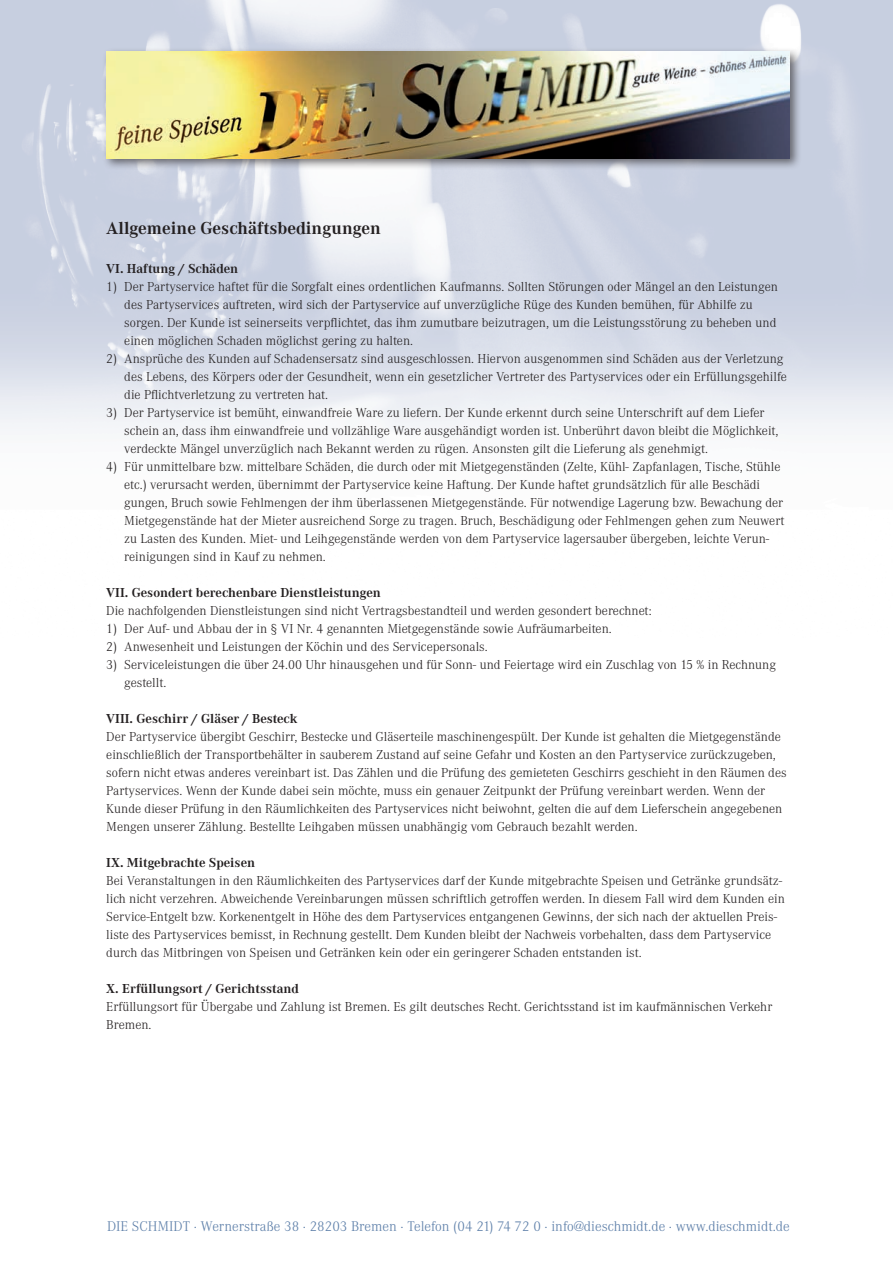
<style>
.page{position:relative;width:893px;height:1263px;background:#fff}
.page>*{position:absolute;margin:0;border:0;box-sizing:border-box;transform-origin:0 0}
.t1{font:700 18px "Corporate A";color:#231f20}
.t2{font:300 14.7px "Corporate A";color:#5d7fa9}
.t3{font:300 13.5px/18px "Corporate A";color:#231f20}
.t4{font:700 13.5px "Corporate A";color:#231f20}
</style>
<div class="page">
<img style="left:0;top:0;width:893px;height:431px">
<div style="left:102px;top:47px;width:700px;height:124px;background:#231f20;opacity:.6"></div>
<img style="left:106px;top:51px;width:684px;height:107px">
<h1 class="t1" style="left:106px;top:218px;width:276px">Allgemeine Geschäftsbedingungen</h1>
<p class="t4" style="left:106px;top:261px;width:133px">VI. Haftung / Schäden</p>
<p class="t3" style="left:124px;top:278px;width:655px;text-indent:-18px">1) Der Partyservice haftet für die Sorgfalt eines ordentlichen Kaufmanns. Sollten Störungen oder Mängel an den Leistungen des Partyservices auftreten, wird sich der Partyservice auf unverzügliche Rüge des Kunden bemühen, für Abhilfe zu sorgen. Der Kunde ist seinerseits verpflichtet, das ihm zumutbare beizutragen, um die Leistungsstörung zu beheben und einen möglichen Schaden möglichst gering zu halten.</p>
<p class="t3" style="left:124px;top:350px;width:664px;text-indent:-18px">2) Ansprüche des Kunden auf Schadensersatz sind ausgeschlossen. Hiervon ausgenommen sind Schäden aus der Verletzung des Lebens, des Körpers oder der Gesundheit, wenn ein gesetzlicher Vertreter des Partyservices oder ein Erfüllungsgehilfe die Pflichtverletzung zu vertreten hat.</p>
<p class="t3" style="left:124px;top:404px;width:656px;text-indent:-18px">3) Der Partyservice ist bemüht, einwandfreie Ware zu liefern. Der Kunde erkennt durch seine Unterschrift auf dem Liefer schein an, dass ihm einwandfreie und vollzählige Ware ausgehändigt worden ist. Unberührt davon bleibt die Möglichkeit, verdeckte Mängel unverzüglich nach Bekannt werden zu rügen. Ansonsten gilt die Lieferung als genehmigt.</p>
<p class="t3" style="left:124px;top:458px;width:662px;text-indent:-18px">4) Für unmittelbare bzw. mittelbare Schäden, die durch oder mit Mietgegenständen (Zelte, Kühl- Zapfanlagen, Tische, Stühle etc.) verursacht werden, übernimmt der Partyservice keine Haftung. Der Kunde haftet grundsätzlich für alle Beschädi gungen, Bruch sowie Fehlmengen der ihm überlassenen Mietgegenstände. Für notwendige Lagerung bzw. Bewachung der Mietgegenstände hat der Mieter ausreichend Sorge zu tragen. Bruch, Beschädigung oder Fehlmengen gehen zum Neuwert zu Lasten des Kunden. Miet- und Leihgegenstände werden von dem Partyservice lagersauber übergeben, leichte Verun&shy;reinigungen sind in Kauf zu nehmen.</p>
<p class="t4" style="left:106px;top:585px;width:276px">VII. Gesondert berechenbare Dienstleistungen</p>
<p class="t3" style="left:106px;top:601px;width:547px">Die nachfolgenden Dienstleistungen sind nicht Vertragsbestandteil und werden gesondert berechnet:</p>
<p class="t3" style="left:106px;top:619px;width:507px">1) Der Auf- und Abbau der in § VI Nr. 4 genannten Mietgegenstände sowie Aufräumarbeiten.</p>
<p class="t3" style="left:106px;top:637px;width:383px">2) Anwesenheit und Leistungen der Köchin und des Servicepersonals.</p>
<p class="t3" style="left:124px;top:655px;width:653px;text-indent:-18px">3) Serviceleistungen die über 24.00 Uhr hinausgehen und für Sonn- und Feiertage wird ein Zuschlag von 15 % in Rechnung gestellt.</p>
<p class="t4" style="left:106px;top:711px;width:193px">VIII. Geschirr / Gläser / Besteck</p>
<p class="t3" style="left:106px;top:727px;width:682px">Der Partyservice übergibt Geschirr, Bestecke und Gläserteile maschinengespült. Der Kunde ist gehalten die Mietgegenstände einschließlich der Transportbehälter in sauberem Zustand auf seine Gefahr und Kosten an den Partyservice zurückzugeben, sofern nicht etwas anderes vereinbart ist. Das Zählen und die Prüfung des gemieteten Geschirrs geschieht in den Räumen des Partyservices. Wenn der Kunde dabei sein möchte, muss ein genauer Zeitpunkt der Prüfung vereinbart werden. Wenn der Kunde dieser Prüfung in den Räumlichkeiten des Partyservices nicht beiwohnt, gelten die auf dem Lieferschein angegebenen Mengen unserer Zählung. Bestellte Leihgaben müssen unabhängig vom Gebrauch bezahlt werden.</p>
<p class="t4" style="left:106px;top:855px;width:150px">IX. Mitgebrachte Speisen</p>
<p class="t3" style="left:106px;top:871px;width:680px">Bei Veranstaltungen in den Räumlichkeiten des Partyservices darf der Kunde mitgebrachte Speisen und Getränke grundsätz&shy;lich nicht verzehren. Abweichende Vereinbarungen müssen schriftlich getroffen werden. In diesem Fall wird dem Kunden ein Service-Entgelt bzw. Korkenentgelt in Höhe des dem Partyservices entgangenen Gewinns, der sich nach der aktuellen Preis&shy;liste des Partyservices bemisst, in Rechnung gestellt. Dem Kunden bleibt der Nachweis vorbehalten, dass dem Partyservice durch das Mitbringen von Speisen und Getränken kein oder ein geringerer Schaden entstanden ist.</p>
<p class="t4" style="left:106px;top:981px;width:194px">X. Erfüllungsort / Gerichtsstand</p>
<p class="t3" style="left:106px;top:997px;width:667px">Erfüllungsort für Übergabe und Zahlung ist Bremen. Es gilt deutsches Recht. Gerichtsstand ist im kaufmännischen Verkehr<br>Bremen.</p>
<p class="t2" style="left:107px;top:1218px;width:684px">DIE SCHMIDT · Wernerstraße 38 · 28203 Bremen · Telefon (04 21) 74 72 0 · info@dieschmidt.de · www.dieschmidt.de</p>
</div>
